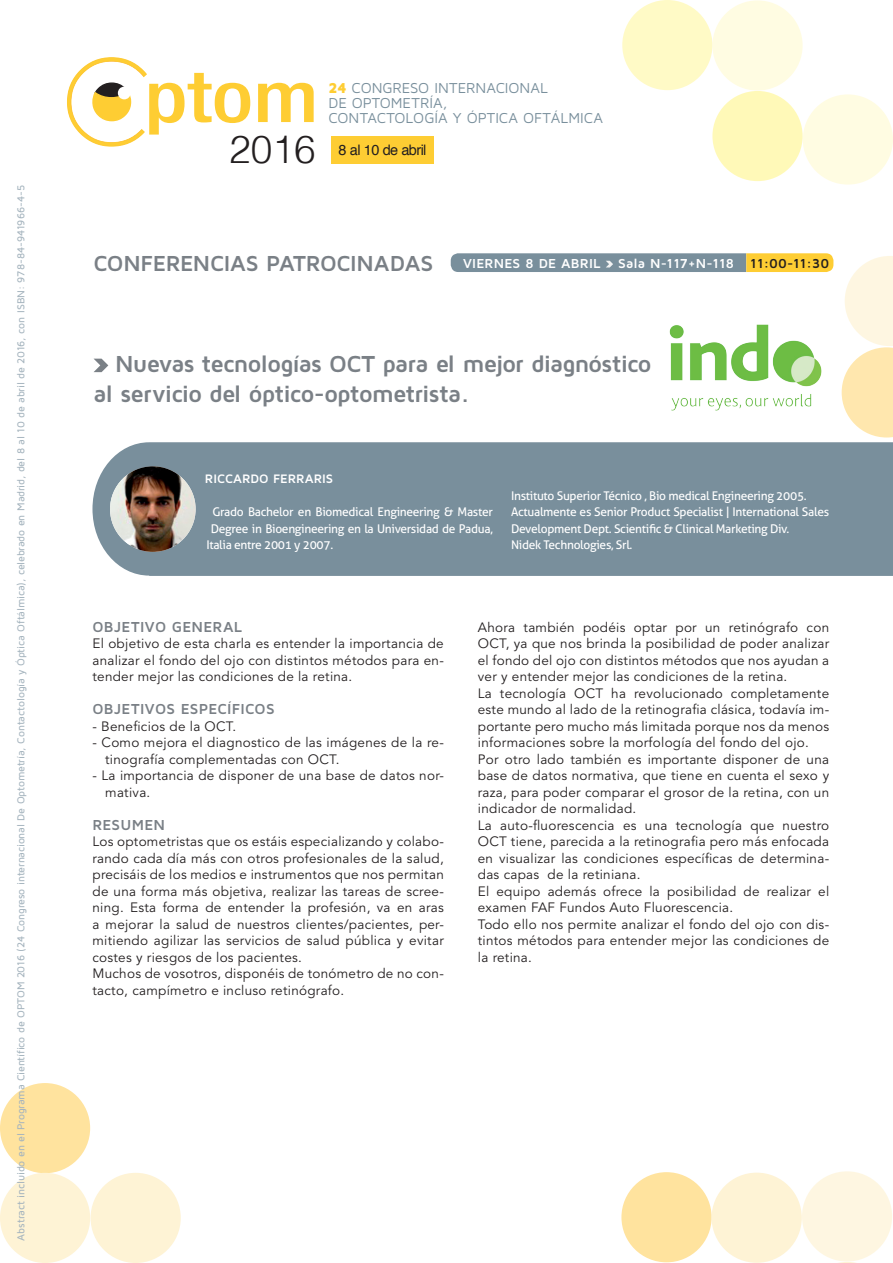
<style>
.page{position:relative;width:893px;height:1263px;background:#fff}
.page>*{position:absolute;margin:0;border:0;box-sizing:border-box;transform-origin:0 0}
.t1{font:300 38.85px "Helvetica";color:#231f20}
.t2{font:700 24px/30px "Maven Pro";letter-spacing:-.035em;color:#7a8086}
.t3{font:700 22.5px "Maven Pro";letter-spacing:-.015em;color:#7a8086}
.LADILLO{font:700 15px "Maven Pro";letter-spacing:.015em;color:#7a8086}
.t4{font:14.85px/14.9px "Maven Pro";letter-spacing:-.005em;color:#798f9c}
.t5{font:14.55px "Helvetica";letter-spacing:-.04em;color:#231f20}
.TEXTO_GENERAL{font:13.5px/16.5px "Avenir LT Std";letter-spacing:.02em;color:#231f20;text-align:justify}
.FECHA_ORALES{font:700 13.5px "Maven Pro";letter-spacing:.015em;color:#fff}
.FECHA_ORALES-2{font:700 13.5px "Maven Pro";letter-spacing:.01em;color:#231f20}
.t6{font:700 12.75px "Maven Pro";color:#fff}
.PRESENTADOR{font:12px/16.5px "Aller";letter-spacing:-.025em;color:#fff}
.t7{font:500 10.5px "Maven Pro";letter-spacing:-.015em;color:#a5b4be}
.s1{font-weight:900;color:#fecd33}
</style>
<div class="page">
<div style="left:331px;top:136px;width:103px;height:28px;background:#fecd33"></div>
<div style="left:803px;top:94px;width:90px;height:91px;background:#fffce2;border-radius:50%"></div>
<div style="left:622px;top:0;width:90px;height:90px;background:#fffac6;border-radius:50%"></div>
<div style="left:712px;top:91px;width:91px;height:90px;background:#fff9b8;border-radius:50%"></div>
<div style="left:712px;top:0;width:91px;height:91px;background:#fffce2;border-radius:50%"></div>
<svg style="left:258px;top:83px;width:56px;height:39px"></svg>
<svg style="left:67px;top:57px;width:183px;height:90px"></svg>
<div style="left:802px;top:1171px;width:90px;height:90px;background:#fef6e1;border-radius:50%"></div>
<div style="left:621px;top:1172px;width:91px;height:90px;background:#ffe39e;border-radius:50%"></div>
<div style="left:712px;top:1172px;width:90px;height:91px;background:#fef3d5;border-radius:50%"></div>
<div style="left:0;top:1083px;width:90px;height:90px;background:#ffe39e;border-radius:50%"></div>
<div style="left:0;top:1173px;width:90px;height:90px;background:#fef3d5;border-radius:50%"></div>
<div style="left:91px;top:1173px;width:90px;height:90px;background:#fef3d5;border-radius:50%"></div>
<svg style="left:845px;top:256px;width:48px;height:181px"></svg>
<svg style="left:451px;top:253px;width:382px;height:19px;background:#999f87"></svg>
<svg style="left:839px;top:1262px;width:17px;height:1px"></svg>
<svg style="left:94px;top:359px;width:14px;height:13px"></svg>
<div style="left:92px;top:442px;width:801px;height:134px;background:#798f9c"></div>
<img style="left:110px;top:466px;width:86px;height:86px;border-radius:43px">
<img style="left:669px;top:324px;width:176px;height:87px">
<p class="t7" style="left:14px;top:1240px;width:1057px;rotate:-90deg">Abstract incluido en el Programa Científico de OPTOM 2016 (24 Congreso internacional De Optometría, Contactología y Óptica Oftálmica), celebrado en Madrid, del 8 al 10 de abril de 2016, con ISBN: 978-84-941966-4-5</p>
<p class="t4" style="left:328px;top:80px;width:276px"><span class="s1">24</span> CONGRESO INTERNACIONAL<br>DE OPTOMETRÍA,<br>CONTACTOLOGÍA Y ÓPTICA OFTÁLMICA</p>
<p class="t1" style="left:229px;top:118px;width:88px">2016</p>
<p class="t5" style="left:339px;top:139px;width:89px">8 al 10 de abril</p>
<p class="t3" style="left:93px;top:249px;width:342px">CONFERENCIAS PATROCINADAS</p>
<p class="FECHA_ORALES" style="left:463px;top:254px;width:139px">VIERNES 8 DE ABRIL</p>
<p class="FECHA_ORALES" style="left:618px;top:254px;width:117px">Sala N-117+N-118</p>
<p class="FECHA_ORALES-2" style="left:750px;top:254px;width:81px">11:00-11:30</p>
<p class="t2" style="left:94px;top:348px;width:559px;text-indent:22px">Nuevas tecnologías OCT para el mejor diagnóstico al servicio del óptico-optometrista.</p>
<p class="t6" style="left:205px;top:471px;width:130px">RICCARDO FERRARIS</p>
<p class="PRESENTADOR" style="left:212px;top:503px;width:282px">Grado Bachelor en Biomedical Engineering &amp; Master</p>
<p class="PRESENTADOR" style="left:211px;top:520px;width:284px">Degree in Bioengineering en la Universidad de Padua,</p>
<p class="PRESENTADOR" style="left:206px;top:536px;width:128px">Italia entre 2001 y 2007.</p>
<p class="PRESENTADOR" style="left:511px;top:487px;width:297px">Instituto Superior Técnico , Bio medical Engineering 2005.</p>
<p class="PRESENTADOR" style="left:511px;top:503px;width:320px">Actualmente es Senior Product Specialist | International Sales<br>Development Dept. Scientific &amp; Clinical Marketing Div.</p>
<p class="PRESENTADOR" style="left:511px;top:536px;width:123px">Nidek Technologies, Srl.</p>
<p class="LADILLO" style="left:92px;top:617px;width:151px">OBJETIVO GENERAL</p>
<p class="TEXTO_GENERAL" style="left:92px;top:635px;width:353px">El objetivo de esta charla es entender la importancia de analizar el fondo del ojo con distintos métodos para en&shy;tender mejor las condiciones de la retina.</p>
<p class="LADILLO" style="left:92px;top:699px;width:184px">OBJETIVOS ESPECÍFICOS</p>
<p class="TEXTO_GENERAL" style="left:92px;top:718px;width:145px">- Beneficios de la OCT.</p>
<p class="TEXTO_GENERAL" style="left:105px;top:734px;width:340px;text-indent:-13px">- Como mejora el diagnostico de las imágenes de la re&shy;tinografía complementadas con OCT.</p>
<p class="TEXTO_GENERAL" style="left:105px;top:767px;width:340px;text-indent:-13px">- La importancia de disponer de una base de datos nor&shy;mativa.</p>
<p class="LADILLO" style="left:92px;top:815px;width:74px">RESUMEN</p>
<p class="TEXTO_GENERAL" style="left:92px;top:833px;width:353px">Los optometristas que os estáis especializando y colabo&shy;rando cada día más con otros profesionales de la salud, precisáis de los medios e instrumentos que nos permitan de una forma más objetiva, realizar las tareas de scree&shy;ning. Esta forma de entender la profesión, va en aras a mejorar la salud de nuestros clientes/pacientes, per&shy;mitiendo agilizar las servicios de salud pública y evitar costes y riesgos de los pacientes.</p>
<p class="TEXTO_GENERAL" style="left:92px;top:965px;width:353px">Muchos de vosotros, disponéis de tonómetro de no con&shy;tacto, campímetro e incluso retinógrafo.</p>
<p class="TEXTO_GENERAL" style="left:478px;top:619px;width:353px">Ahora también podéis optar por un retinógrafo con OCT, ya que nos brinda la posibilidad de poder analizar el fondo del ojo con distintos métodos que nos ayudan a ver y entender mejor las condiciones de la retina.</p>
<p class="TEXTO_GENERAL" style="left:478px;top:685px;width:353px">La tecnología OCT ha revolucionado completamente este mundo al lado de la retinografia clásica, todavía im&shy;portante pero mucho más limitada porque nos da menos informaciones sobre la morfología del fondo del ojo.</p>
<p class="TEXTO_GENERAL" style="left:478px;top:751px;width:353px">Por otro lado también es importante disponer de una base de datos normativa, que tiene en cuenta el sexo y raza, para poder comparar el grosor de la retina, con un indicador de normalidad.</p>
<p class="TEXTO_GENERAL" style="left:478px;top:817px;width:353px">La auto-fluorescencia es una tecnología que nuestro OCT tiene, parecida a la retinografia pero más enfocada en visualizar las condiciones específicas de determina&shy;das capas de la retiniana.</p>
<p class="TEXTO_GENERAL" style="left:478px;top:883px;width:353px">El equipo además ofrece la posibilidad de realizar el examen FAF Fundos Auto Fluorescencia.</p>
<p class="TEXTO_GENERAL" style="left:478px;top:916px;width:353px">Todo ello nos permite analizar el fondo del ojo con dis&shy;tintos métodos para entender mejor las condiciones de la retina.</p>
</div>
